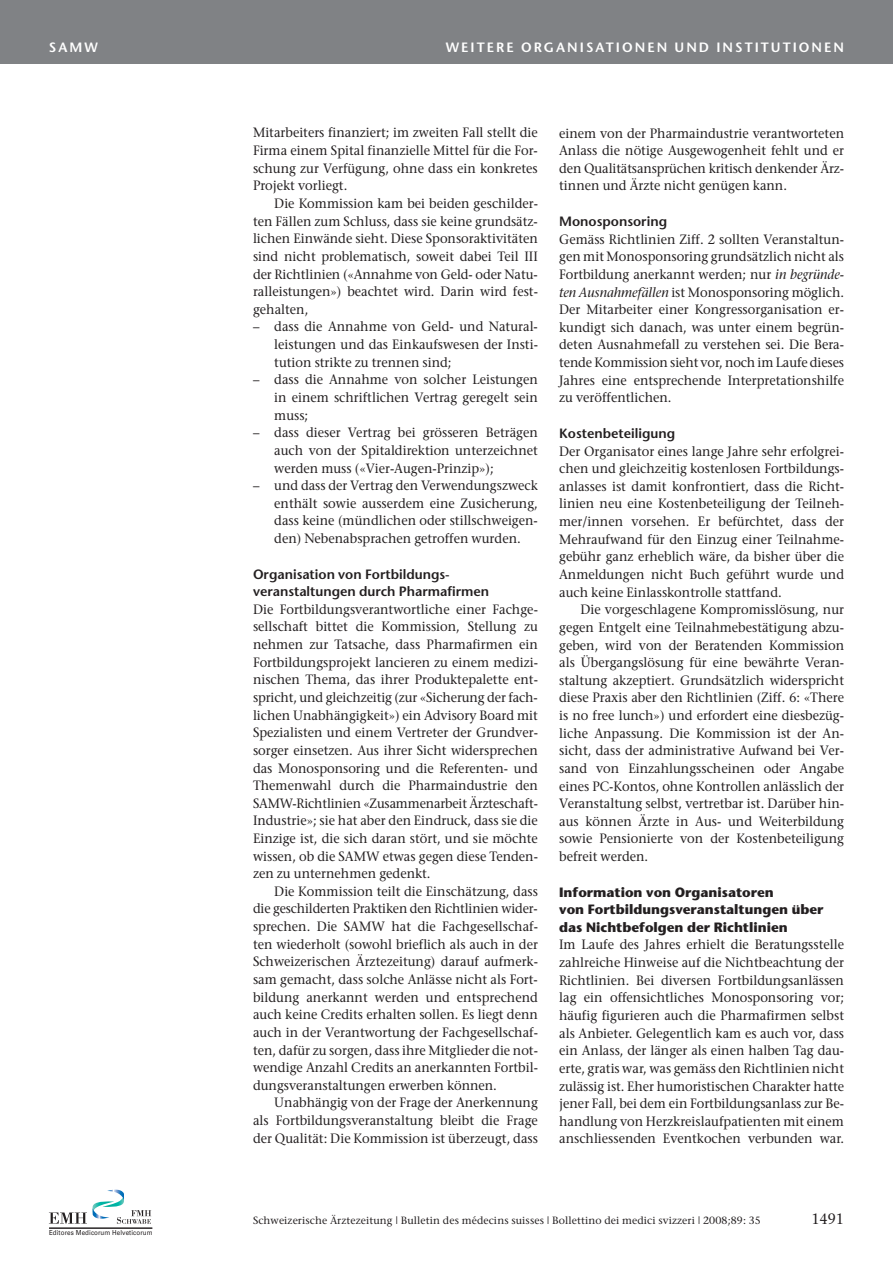
<style>
.page{position:relative;width:893px;height:1263px;background:#fff}
.page>*{position:absolute;margin:0;border:0;box-sizing:border-box;transform-origin:0 0}
.t1{font:15px "Stone Serif";color:#231f20;scale:.95 1}
.t2{font:13.5px/17.7px "Stone Serif";color:#231f20;text-align:justify;scale:.95 1}
.t3{font:600 13.5px/17.7px "Stone Sans";color:#231f20}
.t4{font:700 13.5px/17.7px "Stone Sans";color:#231f20}
.t5{font:600 13.5px "Stone Sans";letter-spacing:.15em;color:#fff}
.t6{font:10.5px "Stone Serif";letter-spacing:.01em;color:#231f20}
.t7{font:6.9px "Univers";letter-spacing:.015em;color:#231f20;scale:.9 1}
.s1{font-style:italic}
</style>
<div class="page">
<div style="left:0;top:0;width:893px;height:64px;background:#808285"></div>
<svg style="left:49px;top:1189px;width:102px;height:35px"></svg>
<hr style="left:49px;top:1228px;width:103px;height:1px;background:#231f20">
<p class="t5" style="left:49px;top:42px;width:50px">SAMW</p>
<p class="t5" style="left:446px;top:42px;width:400px">WEITERE ORGANISATIONEN UND INSTITUTIONEN</p>
<p class="t2" style="left:253px;top:125px;width:301px">Mitarbeiters finanziert; im zweiten Fall stellt die Firma einem Spital finanzielle Mittel für die For&shy;schung zur Verfügung, ohne dass ein konkretes Projekt vorliegt.</p>
<p class="t2" style="left:253px;top:196px;width:301px;text-indent:21px">Die Kommission kam bei beiden geschilder&shy;ten Fällen zum Schluss, dass sie keine grundsätz&shy;lichen Einwände sieht. Diese Sponsoraktivitäten sind nicht problematisch, soweit dabei Teil III der Richtlinien («Annahme von Geld- oder Natu - ralleistungen») beachtet wird. Darin wird fest - gehalten,</p>
<p class="t2" style="left:274px;top:319px;width:279px;text-indent:-21px">– dass die Annahme von Geld- und Natural&shy;leistungen und das Einkaufswesen der Insti&shy;tution strikte zu trennen sind;</p>
<p class="t2" style="left:274px;top:372px;width:279px;text-indent:-21px">– dass die Annahme von solcher Leistungen in einem schriftlichen Vertrag geregelt sein muss;</p>
<p class="t2" style="left:274px;top:425px;width:279px;text-indent:-21px">– dass dieser Vertrag bei grösseren Beträgen auch von der Spitaldirektion unterzeichnet werden muss («Vier-Augen-Prinzip»);</p>
<p class="t2" style="left:274px;top:478px;width:279px;text-indent:-21px">– und dass der Vertrag den Verwendungszweck enthält sowie ausserdem eine Zusicherung, dass keine (mündlichen oder stillschweigen&shy;den) Nebenabsprachen getroffen wurden.</p>
<p class="t3" style="left:253px;top:566px;width:238px">Organisation von Fortbildungs&shy;veranstaltungen durch Pharmafirmen</p>
<p class="t2" style="left:253px;top:602px;width:301px">Die Fortbildungsverantwortliche einer Fach ge&shy;sell schaft bittet die Kommission, Stellung zu nehmen zur Tatsache, dass Pharmafirmen ein Fortbildungsprojekt lancieren zu einem medizi&shy;nischen Thema, das ihrer Produktepalette ent&shy;spricht, und gleichzeitig (zur «Sicherung der fach&shy;lichen Unabhängigkeit») ein Advisory Board mit Spezialisten und einem Vertreter der Grundver&shy;sorger einsetzen. Aus ihrer Sicht widersprechen das Monosponsoring und die Referenten- und Themenwahl durch die Pharmaindustrie den SAMW-Richtlinien «Zusammenarbeit Ärzteschaft-Industrie»; sie hat aber den Eindruck, dass sie die Einzige ist, die sich daran stört, und sie möchte wissen, ob die SAMW etwas gegen diese Tenden&shy;zen zu unternehmen gedenkt.</p>
<p class="t2" style="left:253px;top:884px;width:301px;text-indent:21px">Die Kommission teilt die Einschätzung, dass die geschilderten Praktiken den Richtlinien wider - sprechen. Die SAMW hat die Fachgesellschaf - ten wiederholt (sowohl brieflich als auch in der Schweizerischen Ärztezeitung) darauf aufmerk&shy;sam gemacht, dass solche Anlässe nicht als Fort&shy;bildung anerkannt werden und entsprechend auch keine Credits erhalten sollen. Es liegt denn auch in der Verantwortung der Fachgesellschaf&shy;ten, dafür zu sorgen, dass ihre Mitglieder die not&shy;wendige Anzahl Credits an anerkannten Fortbil&shy;dungsveranstaltungen erwerben können.</p>
<p class="t2" style="left:253px;top:1095px;width:301px;text-indent:21px">Unabhängig von der Frage der Anerkennung als Fortbildungsveranstaltung bleibt die Frage der Qualität: Die Kommission ist überzeugt, dass</p>
<p class="t2" style="left:559px;top:125px;width:301px">einem von der Pharmaindustrie verantworteten Anlass die nötige Ausgewogenheit fehlt und er den Qualitätsansprüchen kritisch denkender Ärz&shy;tinnen und Ärzte nicht genügen kann.</p>
<p class="t3" style="left:559px;top:214px;width:109px">Monosponsoring</p>
<p class="t2" style="left:559px;top:231px;width:301px">Gemäss Richtlinien Ziff. 2 sollten Veranstaltun&shy;gen mit Monosponsoring grundsätzlich nicht als Fortbildung anerkannt werden; nur <span class="s1">in begründe&shy;ten Ausnahmefällen</span> ist Monosponsoring möglich.<br>Der Mitarbeiter einer Kongressorganisation er&shy;kun digt sich danach, was unter einem begrün - deten Ausnahmefall zu verstehen sei. Die Bera&shy;tende Kommission sieht vor, noch im Laufe dieses Jahres eine entsprechende Interpretationshilfe zu veröffentlichen.</p>
<p class="t3" style="left:559px;top:426px;width:117px">Kostenbeteiligung</p>
<p class="t2" style="left:559px;top:443px;width:301px">Der Organisator eines lange Jahre sehr erfolgrei&shy;chen und gleichzeitig kostenlosen Fortbildungs&shy;anlasses ist damit konfrontiert, dass die Richt - linien neu eine Kostenbeteiligung der Teilneh&shy;mer/innen vorsehen. Er befürchtet, dass der Mehraufwand für den Einzug einer Teilnahme&shy;gebühr ganz erheblich wäre, da bisher über die Anmeldungen nicht Buch geführt wurde und auch keine Einlasskontrolle stattfand.</p>
<p class="t2" style="left:559px;top:602px;width:301px;text-indent:21px">Die vorgeschlagene Kompromisslösung, nur gegen Entgelt eine Teilnahmebestätigung abzu&shy;geben, wird von der Beratenden Kommission als Übergangslösung für eine bewährte Veran&shy;staltung akzeptiert. Grundsätzlich widerspricht diese Praxis aber den Richtlinien (Ziff. 6: «There is no free lunch») und erfordert eine diesbezüg - liche An passung. Die Kommission ist der An&shy;sicht, dass der administrative Aufwand bei Ver&shy;sand von Ein zahlungsscheinen oder Angabe eines PC-Kontos, ohne Kontrollen anlässlich der Veranstaltung selbst, vertretbar ist. Darüber hin - aus können Ärzte in Aus- und Weiterbildung sowie Pensionierte von der Kostenbeteiligung befreit werden.</p>
<p class="t4" style="left:559px;top:884px;width:266px">Information von Organisatoren<br>von Fortbildungsveranstaltungen über das Nichtbefolgen der Richtlinien</p>
<p class="t2" style="left:559px;top:937px;width:301px">Im Laufe des Jahres erhielt die Beratungsstelle zahlreiche Hinweise auf die Nichtbeachtung der Richtlinien. Bei diversen Fortbildungsanlässen lag ein offensichtliches Monosponsoring vor; häufig figurieren auch die Pharmafirmen selbst als Anbieter. Gelegentlich kam es auch vor, dass ein Anlass, der länger als einen halben Tag dau&shy;erte, gratis war, was gemäss den Richtlinien nicht zulässig ist. Eher humoristischen Charakter hatte jener Fall, bei dem ein Fortbildungsanlass zur Be&shy;handlung von Herzkreislaufpatienten mit einem anschliessenden Eventkochen verbunden war.</p>
<p class="t7" style="left:49px;top:1229px;width:117px">Editores Medicorum Helveticorum</p>
<p class="t6" style="left:253px;top:1216px;width:509px">Schweizerische Ärztezeitung | Bulletin des médecins suisses | Bollettino dei medici svizzeri | 2008;89: 35</p>
<p class="t1" style="left:811px;top:1213px;width:36px">1491</p>
</div>
